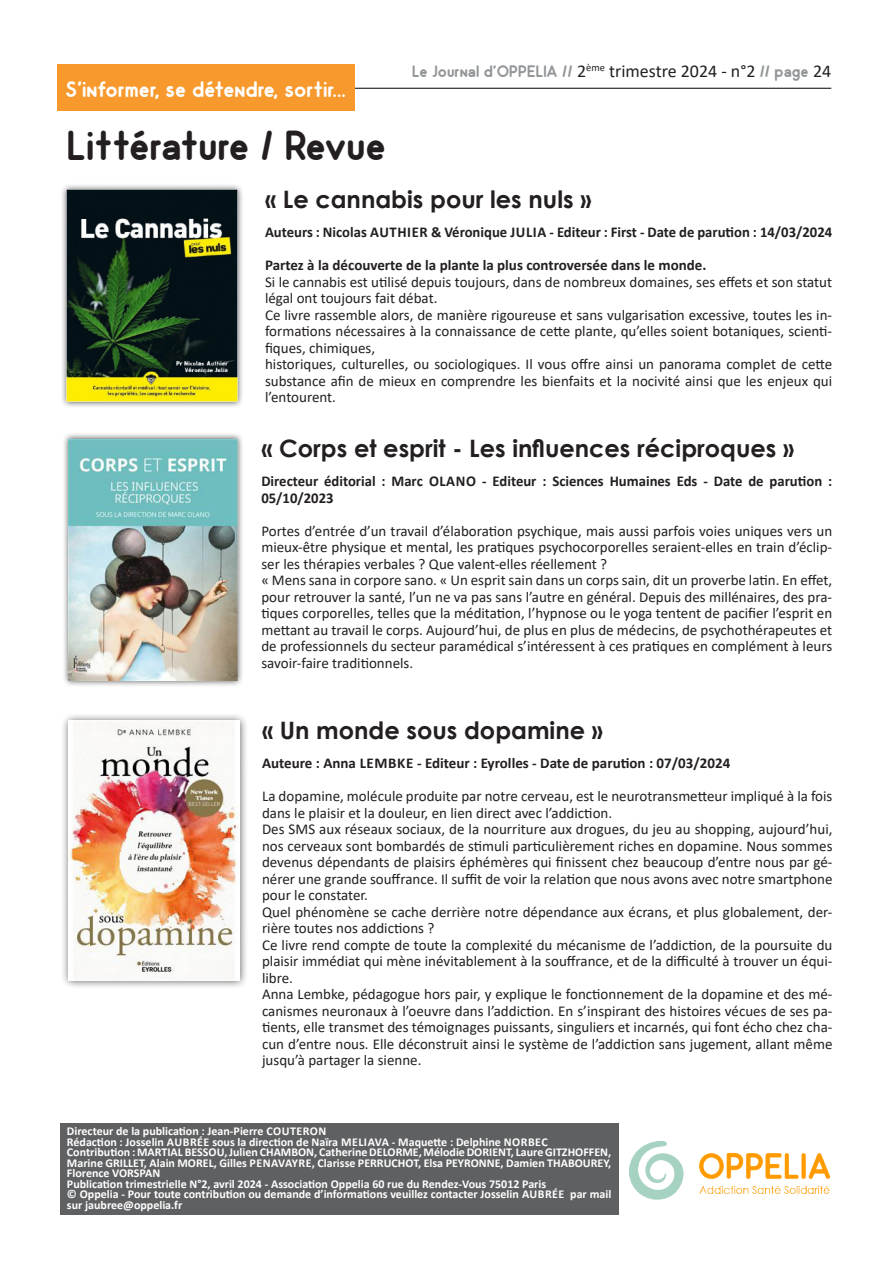
<style>
.page{position:relative;width:893px;height:1263px;background:#fff}
.page>*{position:absolute;margin:0;border:0;box-sizing:border-box;transform-origin:0 0}
.Gros_titre{font:700 42px "Odin";color:#231f20}
.Titre_moyen{font:700 24px "Century Gothic";color:#231f20}
.Texte_encadré{font:700 22.5px "Odin";color:#fff}
.t1{font:700 16.65px "Odin";color:#929698}
.Texte_base{font:15px/16.5px "Calibri";color:#231f20;text-align:justify}
.Texte_base-2{font:700 15px/16.5px "Calibri";color:#231f20}
.Texte_base-3{font:700 12px/10.5px "Calibri";color:#fff;text-align:justify}
.s1{font-family:"Calibri";font-weight:400;font-size:18px;color:#231f20}
</style>
<div class="page">
<hr style="left:64px;top:88px;width:767px;height:1px;background:#000">
<img style="left:630px;top:1141px;width:199px;height:58px">
<div style="left:61px;top:1123px;width:558px;height:91px;background:#5f6062"></div>
<div style="left:57px;top:64px;width:297px;height:47px;background:#f8992d"></div>
<div style="left:60px;top:183px;width:184px;height:225px;background:#231f20;opacity:.75"></div>
<img style="left:67px;top:190px;width:171px;height:211px">
<div style="left:62px;top:432px;width:182px;height:255px;background:#231f20;opacity:.75"></div>
<img style="left:69px;top:439px;width:169px;height:241px">
<div style="left:60px;top:712px;width:188px;height:277px;background:#231f20;opacity:.75"></div>
<img style="left:69px;top:721px;width:170px;height:259px">
<p class="Texte_encadré" style="left:65px;top:76px;width:282px">S'informer, se détendre, sortir...</p>
<p class="Gros_titre" style="left:67px;top:121px;width:321px">Littérature / Revue</p>
<p class="t1" style="left:412px;top:62px;width:421px">Le Journal d'OPPELIA // <span class="s1">2</span><sup>ème</sup> <span class="s1">trimestre 2024 - n°2</span> // page <span class="s1">24</span></p>
<p class="Titre_moyen" style="left:265px;top:181px;width:328px">« Le cannabis pour les nuls »</p>
<p class="Texte_base-2" style="left:265px;top:224px;width:569px">Auteurs : Nicolas AUTHIER &amp; Véronique JULIA - Editeur : First - Date de parution : 14/03/2024</p>
<p class="Texte_base-2" style="left:265px;top:257px;width:443px">Partez à la découverte de la plante la plus controversée dans le monde.</p>
<p class="Texte_base" style="left:265px;top:273px;width:569px">Si le cannabis est utilisé depuis toujours, dans de nombreux domaines, ses effets et son statut légal ont toujours fait débat.</p>
<p class="Texte_base" style="left:265px;top:306px;width:569px">Ce livre rassemble alors, de manière rigoureuse et sans vulgarisation excessive, toutes les in&shy;formations nécessaires à la connaissance de cette plante, qu’elles soient botaniques, scienti&shy;fiques, chimiques,</p>
<p class="Texte_base" style="left:265px;top:356px;width:569px">historiques, culturelles, ou sociologiques. Il vous offre ainsi un panorama complet de cette substance afin de mieux en comprendre les bienfaits et la nocivité ainsi que les enjeux qui l’entourent.</p>
<p class="Titre_moyen" style="left:261px;top:430px;width:534px">« Corps et esprit - Les influences réciproques »</p>
<p class="Texte_base-2" style="left:261px;top:473px;width:572px">Directeur éditorial : Marc OLANO - Editeur : Sciences Humaines Eds - Date de parution :<br>05/10/2023</p>
<p class="Texte_base" style="left:261px;top:522px;width:572px">Portes d’entrée d’un travail d’élaboration psychique, mais aussi parfois voies uniques vers un mieux-être physique et mental, les pratiques psychocorporelles seraient-elles en train d’éclip&shy;ser les thérapies verbales ? Que valent-elles réellement ?</p>
<p class="Texte_base" style="left:261px;top:572px;width:572px">« Mens sana in corpore sano. « Un esprit sain dans un corps sain, dit un proverbe latin. En effet, pour retrouver la santé, l’un ne va pas sans l’autre en général. Depuis des millénaires, des pra&shy;tiques corporelles, telles que la méditation, l’hypnose ou le yoga tentent de pacifier l’esprit en mettant au travail le corps. Aujourd’hui, de plus en plus de médecins, de psychothérapeutes et de professionnels du secteur paramédical s’intéressent à ces pratiques en complément à leurs savoir-faire traditionnels.</p>
<p class="Titre_moyen" style="left:262px;top:712px;width:342px">« Un monde sous dopamine »</p>
<p class="Texte_base-2" style="left:262px;top:755px;width:470px">Auteure : Anna LEMBKE - Editeur : Eyrolles - Date de parution : 07/03/2024</p>
<p class="Texte_base" style="left:262px;top:787px;width:572px">La dopamine, molécule produite par notre cerveau, est le neurotransmetteur impliqué à la fois dans le plaisir et la douleur, en lien direct avec l’addiction.</p>
<p class="Texte_base" style="left:262px;top:820px;width:572px">Des SMS aux réseaux sociaux, de la nourriture aux drogues, du jeu au shopping, aujourd’hui, nos cerveaux sont bombardés de stimuli particulièrement riches en dopamine. Nous sommes devenus dépendants de plaisirs éphémères qui finissent chez beaucoup d’entre nous par gé&shy;nérer une grande souffrance. Il suffit de voir la relation que nous avons avec notre smartphone pour le constater.</p>
<p class="Texte_base" style="left:262px;top:903px;width:572px">Quel phénomène se cache derrière notre dépendance aux écrans, et plus globalement, der&shy;rière toutes nos addictions ?</p>
<p class="Texte_base" style="left:262px;top:936px;width:572px">Ce livre rend compte de toute la complexité du mécanisme de l’addiction, de la poursuite du plaisir immédiat qui mène inévitablement à la souffrance, et de la difficulté à trouver un équi&shy;libre.</p>
<p class="Texte_base" style="left:262px;top:985px;width:572px">Anna Lembke, pédagogue hors pair, y explique le fonctionnement de la dopamine et des mé&shy;canismes neuronaux à l’oeuvre dans l’addiction. En s’inspirant des histoires vécues de ses pa&shy;tients, elle transmet des témoignages puissants, singuliers et incarnés, qui font écho chez cha&shy;cun d’entre nous. Elle déconstruit ainsi le système de l’addiction sans jugement, allant même jusqu’à partager la sienne.</p>
<p class="Texte_base-3" style="left:67px;top:1126px;width:261px">Directeur de la publication : Jean-Pierre COUTERON</p>
<p class="Texte_base-3" style="left:67px;top:1136px;width:482px">Rédaction : Josselin AUBRÉE sous la direction de Naïra MELIAVA - Maquette : Delphine NORBEC</p>
<p class="Texte_base-3" style="left:67px;top:1147px;width:546px">Contribution : MARTIAL BESSOU, Julien CHAMBON, Catherine DELORME, Mélodie DORIENT, Laure GITZHOFFEN, Marine GRILLET, Alain MOREL, Gilles PENAVAYRE, Clarisse PERRUCHOT, Elsa PEYRONNE, Damien THABOUREY, Florence VORSPAN</p>
<p class="Texte_base-3" style="left:67px;top:1178px;width:481px">Publication trimestrielle N°2, avril 2024 - Association Oppelia 60 rue du Rendez-Vous 75012 Paris</p>
<p class="Texte_base-3" style="left:67px;top:1189px;width:546px">© Oppelia - Pour toute contribution ou demande d’informations veuillez contacter Josselin AUBRÉE par mail sur jaubree@oppelia.fr</p>
</div>
